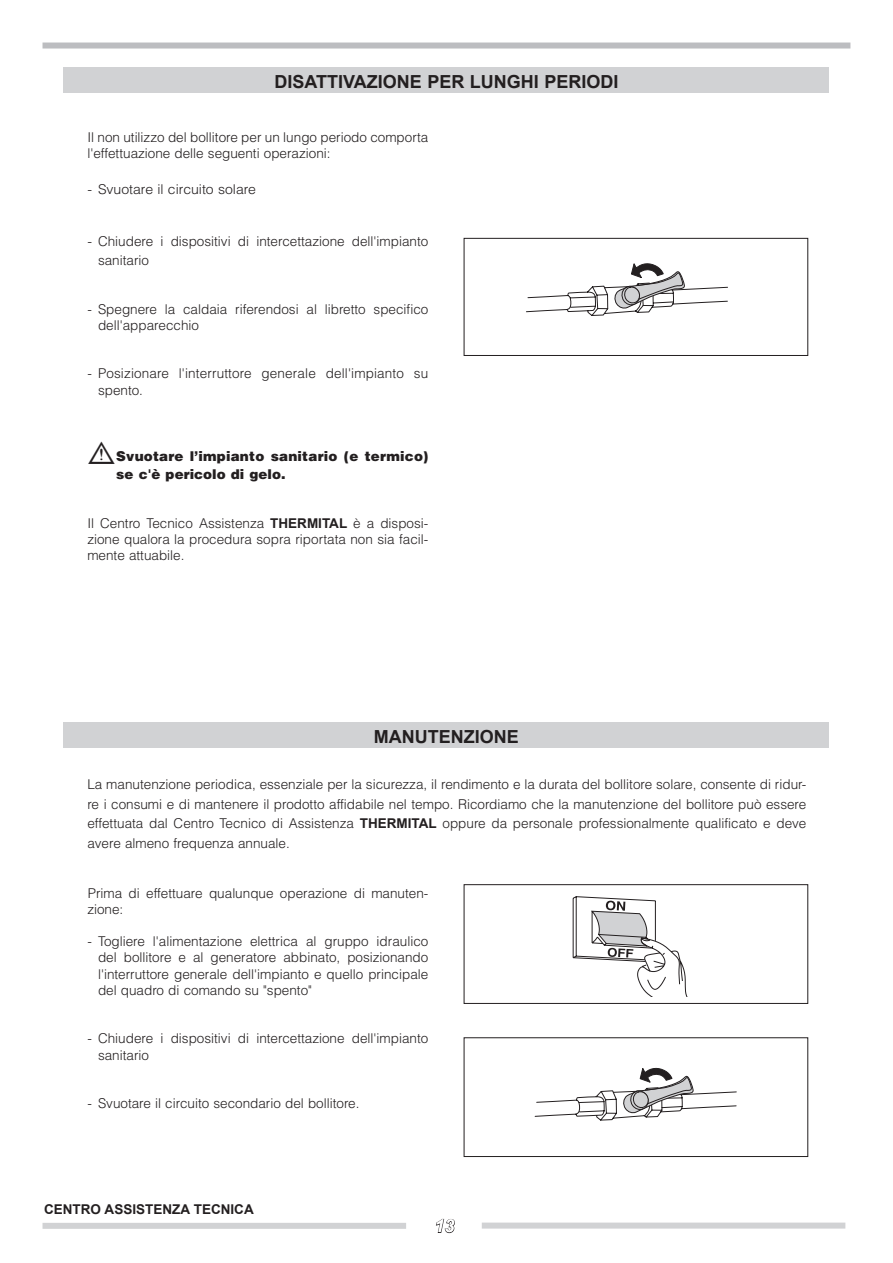
<style>
.page{position:relative;width:893px;height:1263px;background:#fff}
.page>*{position:absolute;margin:0;border:0;box-sizing:border-box;transform-origin:0 0}
.t1{font:700 18px "Arial";color:#231f20}
.t2{font:italic 700 18px "Arial";color:#fff}
.t3{font:300 13.5px/16.2px "Helvetica LT Std";color:#231f20}
.t4{font:300 13.5px/19.5px "Helvetica LT Std";color:#231f20;scale:1.04 1}
.t5{font:900 13.5px/18px "Helvetica LT Std";letter-spacing:.015em;color:#231f20}
.t6{font:700 13.5px "Arial";color:#231f20}
.s1{font-family:"Sym PM Normal Normal";font-weight:400;font-size:27px}
.s2{font-family:"Arial";font-weight:700}
</style>
<div class="page">
<div style="left:43px;top:1223px;width:363px;height:6px;background:#d1d2d4"></div>
<svg style="left:436px;top:1219px;width:19px;height:14px"></svg>
<div style="left:43px;top:43px;width:807px;height:6px;background:#bcbdc0"></div>
<div style="left:482px;top:1222px;width:363px;height:6px;background:#d1d2d4"></div>
<svg style="left:535px;top:1067px;width:202px;height:54px"></svg>
<div style="left:464px;top:1037px;width:344px;height:120px;border:1px solid #231f20"></div>
<div style="left:464px;top:884px;width:344px;height:119px;border:1px solid #231f20"></div>
<svg style="left:573px;top:896px;width:115px;height:101px"></svg>
<svg style="left:526px;top:263px;width:202px;height:53px"></svg>
<div style="left:464px;top:238px;width:344px;height:118px;border:1px solid #231f20"></div>
<div style="left:64px;top:722px;width:765px;height:25px;background:#d1d2d4"></div>
<div style="left:64px;top:67px;width:765px;height:26px;background:#d1d2d4"></div>
<h1 class="t1" style="left:275px;top:69px;width:345px">DISATTIVAZIONE PER LUNGHI PERIODI</h1>
<p class="t3" style="left:87px;top:129px;width:342px">Il non utilizzo del bollitore per un lungo periodo comporta l'effettuazione delle seguenti operazioni:</p>
<p class="t4" style="left:87px;top:179px;width:164px">- Svuotare il circuito solare</p>
<p class="t4" style="left:98px;top:231px;width:319px;text-indent:-11px">- Chiudere i dispositivi di intercettazione dell'impianto sanitario</p>
<p class="t3" style="left:98px;top:301px;width:332px;text-indent:-11px">- Spegnere la caldaia riferendosi al libretto specifico dell'apparecchio</p>
<p class="t3" style="left:98px;top:365px;width:332px;text-indent:-11px">- Posizionare l'interruttore generale dell'impianto su spento.</p>
<p class="t5" style="left:116px;top:447px;width:314px;text-indent:-29px"><span class="s1">b</span> Svuotare l’impianto sanitario (e termico) se c'è pericolo di gelo.</p>
<p class="t3" style="left:87px;top:515px;width:342px;text-align:justify">Il Centro Tecnico Assistenza <span class="s2">THERMITAL</span> è a disposi&shy;zione qualora la procedura sopra riportata non sia facil&shy;mente attuabile.</p>
<h1 class="t1" style="left:374px;top:724px;width:146px">MANUTENZIONE</h1>
<p class="t3" style="left:87px;top:774px;width:720px;line-height:19.5px;text-align:justify">La manutenzione periodica, essenziale per la sicurezza, il rendimento e la durata del bollitore solare, consente di ridur&shy;re i consumi e di mantenere il prodotto affidabile nel tempo. Ricordiamo che la manutenzione del bollitore può essere effettuata dal Centro Tecnico di Assistenza <span class="s2">THERMITAL</span> oppure da personale professionalmente qualificato e deve avere almeno frequenza annuale.</p>
<p class="t3" style="left:87px;top:884px;width:342px">Prima di effettuare qualunque operazione di manuten&shy;zione:</p>
<p class="t3" style="left:98px;top:933px;width:332px;text-align:justify;text-indent:-11px">- Togliere l'alimentazione elettrica al gruppo idraulico del bollitore e al generatore abbinato, posizionando l'interruttore generale dell'impianto e quello principale del quadro di comando su "spento"</p>
<p class="t3" style="left:98px;top:1030px;width:332px;text-indent:-11px">- Chiudere i dispositivi di intercettazione dell'impianto sanitario</p>
<p class="t3" style="left:87px;top:1095px;width:274px">- Svuotare il circuito secondario del bollitore.</p>
<p class="t6" style="left:44px;top:1200px;width:211px">CENTRO ASSISTENZA TECNICA</p>
<h1 class="t2" style="left:434px;top:1214px;width:22px">13</h1>
</div>
